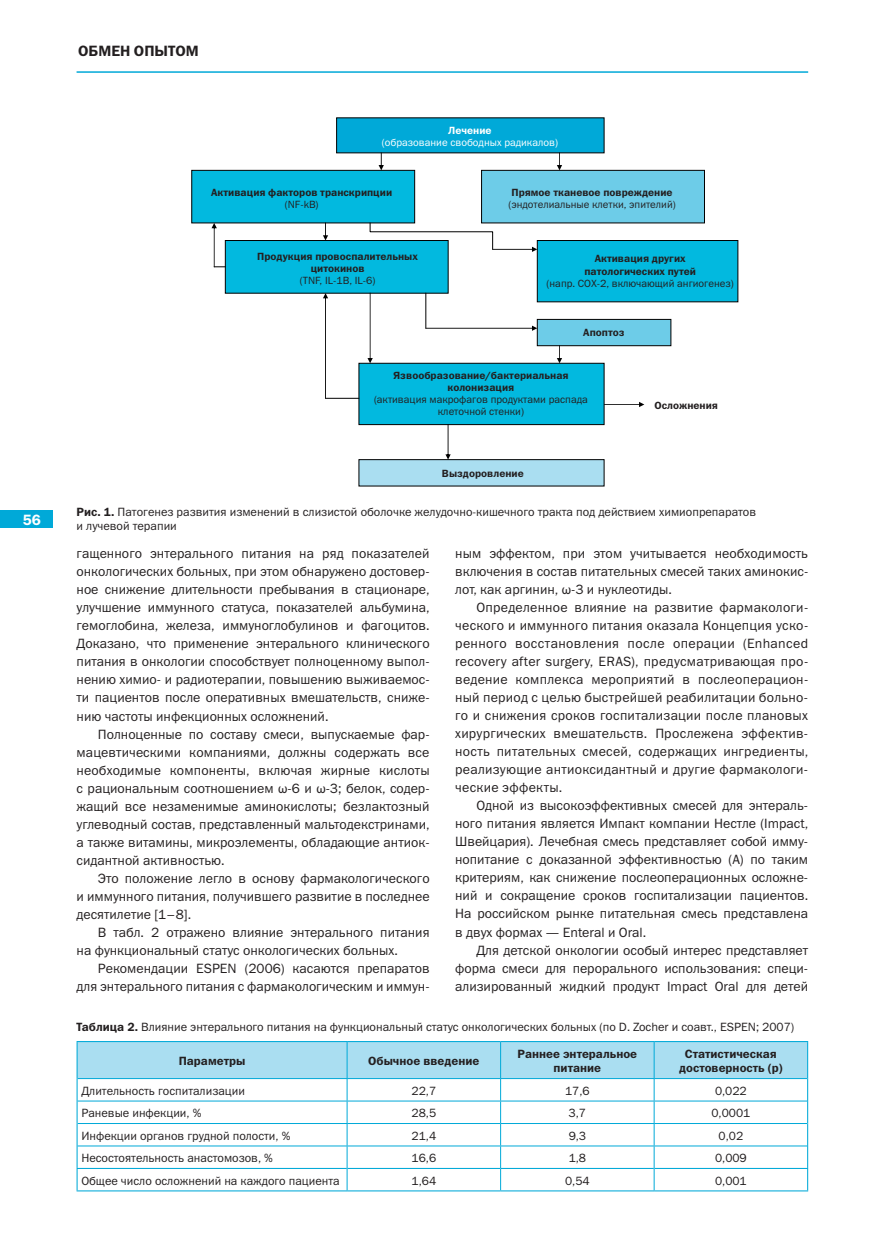
<style>
.page{position:relative;width:872px;height:1234px;background:#fff}
.page>*{position:absolute;margin:0;border:0;box-sizing:border-box;transform-origin:0 0}
.t1{font:15px "Franklin Gothic Demi C";color:#231f20}
.t2{font:15px "Franklin Gothic Demi C";color:#fff}
.t3{font:13.5px/18px "Franklin Gothic Book C";color:#231f20;text-align:justify}
.t4{font:12px/14.4px "Franklin Gothic Book C";color:#231f20}
.t5{font:12px/14.4px "Franklin Gothic Demi C";color:#231f20;text-align:center}
.t6{font:10.5px/12px "Franklin Gothic Demi C";color:#231f20;text-align:center}
.t7{font:10.5px/12px "Franklin Gothic Book C";color:#231f20;text-align:center}
.t8{font:10.5px "Franklin Gothic Book C";color:#fff}
.t9{font:10.5px "Franklin Gothic Demi C";color:#fff}
.s1{font-family:"Franklin Gothic Demi C"}
.s2{font-family:"Myriad Pro"}
</style>
<div class="page">
<div style="left:0;top:510px;width:53px;height:17px;background:#00a9d8"></div>
<hr style="left:77px;top:71px;width:731px;height:2px;background:#00a9d8">
<hr style="left:77px;top:1040px;width:270px;height:1px;background:#00a9d8">
<hr style="left:347px;top:1040px;width:153px;height:1px;background:#00a9d8">
<hr style="left:500px;top:1040px;width:154px;height:1px;background:#00a9d8">
<hr style="left:654px;top:1040px;width:154px;height:1px;background:#00a9d8">
<hr style="left:77px;top:1190px;width:270px;height:1px;background:#00a9d8">
<hr style="left:347px;top:1190px;width:153px;height:1px;background:#00a9d8">
<hr style="left:500px;top:1190px;width:154px;height:1px;background:#00a9d8">
<hr style="left:654px;top:1190px;width:154px;height:1px;background:#00a9d8">
<svg style="left:77px;top:1041px;width:731px;height:149px"></svg>
<div style="left:336px;top:117px;width:268px;height:36px;background:#00a9d8"></div>
<div style="left:191px;top:170px;width:224px;height:53px;background:#02b9df;border:1px solid #000"></div>
<div style="left:481px;top:170px;width:224px;height:53px;background:#6dcce8;border:1px solid #000"></div>
<div style="left:537px;top:240px;width:201px;height:62px;background:#02b9df;border:1px solid #000"></div>
<div style="left:225px;top:240px;width:223px;height:53px;background:#02b9df;border:1px solid #000"></div>
<div style="left:537px;top:319px;width:134px;height:27px;background:#6dcce8;border:1px solid #000"></div>
<div style="left:358px;top:363px;width:246px;height:62px;background:#02b9df;border:1px solid #000"></div>
<div style="left:358px;top:459px;width:246px;height:27px;background:#aadef1;border:1px solid #000"></div>
<svg style="left:378px;top:152px;width:6px;height:18px"></svg>
<svg style="left:557px;top:152px;width:5px;height:18px"></svg>
<svg style="left:323px;top:222px;width:5px;height:18px"></svg>
<svg style="left:369px;top:222px;width:168px;height:30px"></svg>
<svg style="left:211px;top:223px;width:14px;height:44px"></svg>
<hr style="left:425px;top:293px;width:1px;height:35px;background:#000">
<svg style="left:425px;top:325px;width:112px;height:6px"></svg>
<svg style="left:557px;top:345px;width:5px;height:18px"></svg>
<svg style="left:367px;top:292px;width:6px;height:71px"></svg>
<svg style="left:445px;top:424px;width:6px;height:35px"></svg>
<hr style="left:325px;top:398px;width:34px;height:1px;background:#000">
<svg style="left:323px;top:293px;width:5px;height:105px"></svg>
<svg style="left:604px;top:402px;width:40px;height:5px"></svg>
<p class="t2" style="left:23px;top:511px;width:20px">56</p>
<p class="t1" style="left:78px;top:43px;width:122px">Обмен опытом</p>
<p class="t9" style="left:448px;top:125px;width:45px">Лечение</p>
<p class="t8" style="left:382px;top:137px;width:178px">(образование свободных радикалов)</p>
<p class="t6" style="left:211px;top:186px;width:182px">Активация факторов транскрипции</p>
<p class="t7" style="left:285px;top:199px;width:35px">(NF-kB)</p>
<p class="t6" style="left:257px;top:250px;width:162px">Продукция провоспалительных цитокинов</p>
<p class="t7" style="left:300px;top:274px;width:77px">(TNF, IL-1B, IL-6)</p>
<p class="t6" style="left:511px;top:186px;width:163px">Прямое тканевое повреждение</p>
<p class="t7" style="left:508px;top:199px;width:169px">(эндотелиальные клетки, эпителий)</p>
<p class="t6" style="left:584px;top:252px;width:113px">Активация других патологических путей</p>
<p class="t7" style="left:546px;top:277px;width:189px">(напр. COX-2, включающий ангиогенез)</p>
<p class="t6" style="left:583px;top:326px;width:43px">Апоптоз</p>
<p class="t6" style="left:393px;top:369px;width:177px">Язвообразование/бактериальная колонизация</p>
<p class="t7" style="left:374px;top:393px;width:215px">(активация макрофагов продуктами распада клеточной стенки)</p>
<p class="t6" style="left:442px;top:467px;width:83px">Выздоровление</p>
<p class="t6" style="left:654px;top:398px;width:65px">Осложнения</p>
<p class="t4" style="left:77px;top:504px;width:681px"><span class="s1">Рис. 1.</span> Патогенез развития изменений в слизистой оболочке желудочно-кишечного тракта под действием химиопрепаратов и лучевой терапии</p>
<p class="t3" style="left:455px;top:544px;width:354px">ным эффектом, при этом учитывается необходимость включения в состав питательных смесей таких аминокис&shy;лот, как аргинин, <span class="s2">ω</span>-3 и нуклеотиды.</p>
<p class="t3" style="left:455px;top:598px;width:354px;text-indent:21px">Определенное влияние на развитие фармакологи&shy;ческого и иммунного питания оказала Концепция уско&shy;ренного восстановления после операции (Enhanced recovery after surgery, ERAS), предусматривающая про&shy;ведение комплекса мероприятий в послеоперацион&shy;ный период с целью быстрейшей реабилитации больно&shy;го и снижения сроков госпитализации после плановых хирургических вмешательств. Прослежена эффектив&shy;ность питательных смесей, содержащих ингредиенты, реализующие антиоксидантный и другие фармакологи&shy;ческие эффекты.</p>
<p class="t3" style="left:455px;top:796px;width:354px;text-indent:21px">Одной из высокоэффективных смесей для энтераль&shy;ного питания является Импакт компании Нестле (Impaсt, Швейцария). Лечебная смесь представляет собой имму&shy;нопитание с доказанной эффективностью (А) по таким критериям, как снижение послеоперационных осложне&shy;ний и сокращение сроков госпитализации пациентов.<br>На российском рынке питательная смесь представлена в двух формах — Enteral и Oral.</p>
<p class="t3" style="left:455px;top:940px;width:354px;text-indent:21px">Для детской онкологии особый интерес представляет форма смеси для перорального использования: специ&shy;ализированный жидкий продукт Impact Oral для детей</p>
<p class="t4" style="left:77px;top:1019px;width:719px"><span class="s1">Таблица 2.</span> Влияние энтерального питания на функциональный статус онкологических больных (по D. Zocher и соавт., ESPEN; 2007)</p>
<p class="t5" style="left:179px;top:1053px;width:68px">Параметры</p>
<p class="t5" style="left:368px;top:1053px;width:113px">Обычное введение</p>
<p class="t5" style="left:517px;top:1045px;width:121px">Раннее энтеральное питание</p>
<p class="t5" style="left:679px;top:1045px;width:105px">Статистическая достоверность (р)</p>
<p class="t4" style="left:81px;top:1082px;width:165px">Длительность госпитализации</p>
<p class="t4" style="left:411px;top:1082px;width:26px">22,7</p>
<p class="t4" style="left:565px;top:1082px;width:26px">17,6</p>
<p class="t4" style="left:715px;top:1082px;width:33px">0,022</p>
<p class="t4" style="left:81px;top:1105px;width:122px">Раневые инфекции, %</p>
<p class="t4" style="left:411px;top:1105px;width:26px">28,5</p>
<p class="t4" style="left:568px;top:1105px;width:19px">3,7</p>
<p class="t4" style="left:711px;top:1105px;width:40px">0,0001</p>
<p class="t4" style="left:81px;top:1127px;width:211px">Инфекции органов грудной полости, %</p>
<p class="t4" style="left:411px;top:1127px;width:26px">21,4</p>
<p class="t4" style="left:568px;top:1127px;width:19px">9,3</p>
<p class="t4" style="left:718px;top:1127px;width:26px">0,02</p>
<p class="t4" style="left:81px;top:1150px;width:193px">Несостоятельность анастомозов, %</p>
<p class="t4" style="left:411px;top:1150px;width:26px">16,6</p>
<p class="t4" style="left:568px;top:1150px;width:19px">1,8</p>
<p class="t4" style="left:715px;top:1150px;width:33px">0,009</p>
<p class="t4" style="left:81px;top:1172px;width:260px">Общее число осложнений на каждого пациента</p>
<p class="t4" style="left:411px;top:1172px;width:26px">1,64</p>
<p class="t4" style="left:565px;top:1172px;width:26px">0,54</p>
<p class="t4" style="left:715px;top:1172px;width:33px">0,001</p>
<p class="t3" style="left:77px;top:544px;width:354px">гащенного энтерального питания на ряд показателей онкологических больных, при этом обнаружено достовер&shy;ное снижение длительности пребывания в стационаре, улучшение иммунного статуса, показателей альбумина, гемоглобина, железа, иммуноглобулинов и фагоцитов.<br>Доказано, что применение энтерального клинического питания в онкологии способствует полноценному выпол&shy;нению химио- и радиотерапии, повышению выживаемос&shy;ти пациентов после оперативных вмешательств, сниже&shy;нию частоты инфекционных осложнений.</p>
<p class="t3" style="left:77px;top:724px;width:354px;text-indent:21px">Полноценные по составу смеси, выпускаемые фар&shy;мацевтическими компаниями, должны содержать все необходимые компоненты, включая жирные кислоты с рациональным соотношением <span class="s2">ω</span>-6 и <span class="s2">ω</span>-3; белок, содер&shy;жащий все незаменимые аминокислоты; безлактозный углеводный состав, представленный мальтодекстринами, а также витамины, микроэлементы, обладающие антиок&shy;сидантной активностью.</p>
<p class="t3" style="left:77px;top:868px;width:354px;text-indent:21px">Это положение легло в основу фармакологического и иммунного питания, получившего развитие в последнее десятилетие [1–8].</p>
<p class="t3" style="left:77px;top:922px;width:354px;text-indent:21px">В табл. 2 отражено влияние энтерального питания на функциональный статус онкологических больных.</p>
<p class="t3" style="left:77px;top:958px;width:354px;text-align:right">Рекомендации ESPEN (2006) касаются препаратов для энтерального питания с фармакологическим и иммун-</p>
</div>
